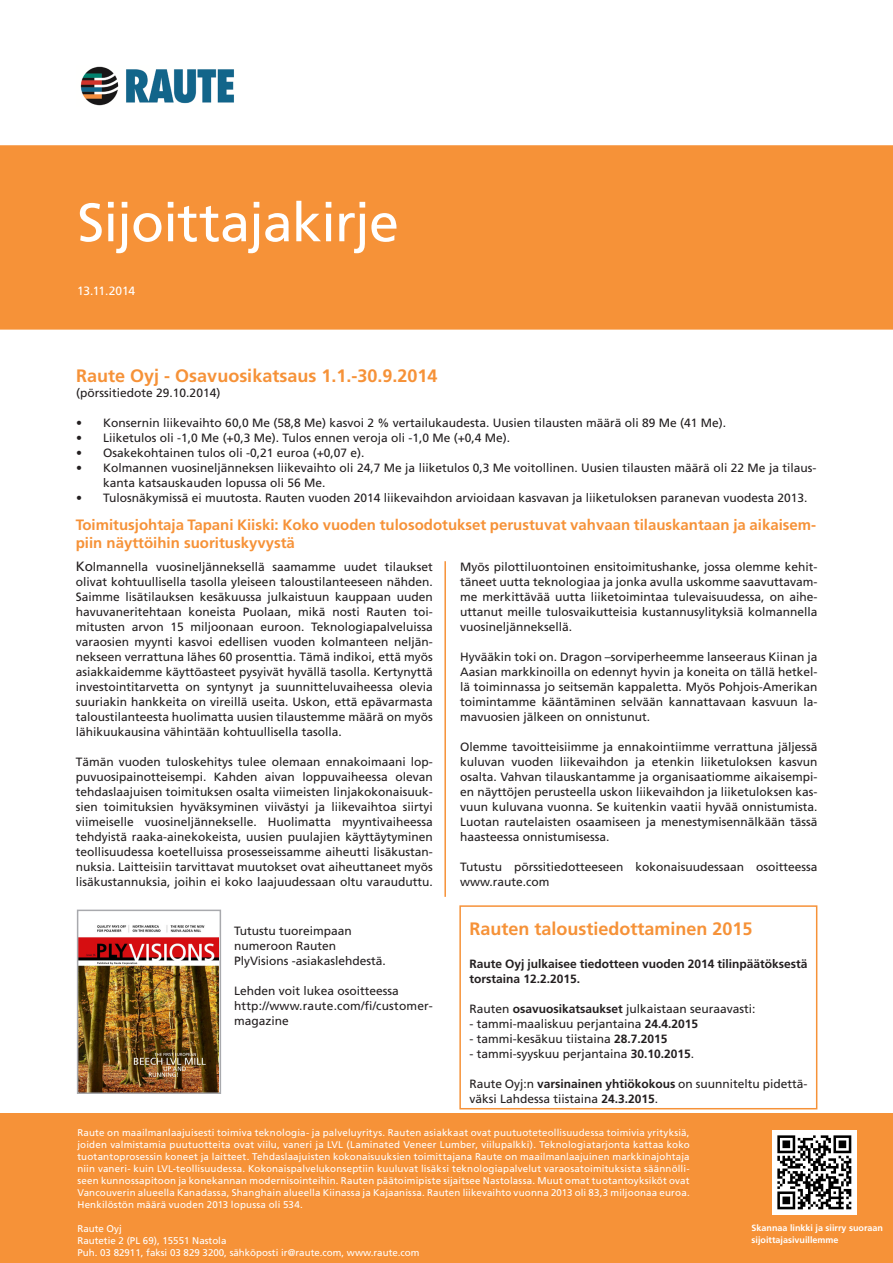
<style>
.page{position:relative;width:893px;height:1263px;background:#fff}
.page>*{position:absolute;margin:0;border:0;box-sizing:border-box;transform-origin:0 0}
.Leipis{font:54px "Frutiger";letter-spacing:-.02em;color:#fff}
.t1{font:700 18px "Frutiger";color:#f69238}
.t2{font:700 15px/18px "Frutiger";color:#f69238}
.t3{font:12px/15px "Frutiger";color:#231f20;text-align:justify}
.t4{font:700 12px/15px "Frutiger";color:#231f20}
.Leipis-2{font:12px "Frutiger";letter-spacing:-.03em;color:#fff}
.Leipis-3{font:9.75px/12px "Frutiger";color:#fff;text-align:justify}
.t5{font:700 9px/12px "Frutiger";color:#fff}
.s1{font-size:13.5px}
.s2{font-weight:700}
</style>
<div class="page">
<div style="left:0;top:145px;width:893px;height:185px;background:#f69238"></div>
<img style="left:80px;top:66px;width:154px;height:40px">
<hr style="left:444px;top:561px;width:2px;height:336px;background:#f69238">
<div style="left:459px;top:905px;width:358px;height:204px;border:2px solid #f69238"></div>
<img style="left:80px;top:925px;width:138px;height:166px">
<div style="left:77px;top:909px;width:144px;height:185px;border:2px solid #a8a9ad"></div>
<div style="left:0;top:1113px;width:893px;height:150px;background:#f69238"></div>
<img style="left:773px;top:1131px;width:83px;height:83px">
<p class="Leipis" style="left:77px;top:191px;width:323px">Sijoittajakirje</p>
<p class="Leipis-2" style="left:77px;top:284px;width:59px">13.11.2014</p>
<p class="t1" style="left:76px;top:365px;width:363px">Raute Oyj - Osavuosikatsaus 1.1.-30.9.2014</p>
<p class="t3" style="left:76px;top:386px;width:146px">(pörssitiedote 29.10.2014)</p>
<p class="t3" style="left:76px;top:416px;width:651px">• Konsernin liikevaihto 60,0 Me (58,8 Me) kasvoi 2 % vertailukaudesta. Uusien tilausten määrä oli 89 Me (41 Me).</p>
<p class="t3" style="left:76px;top:431px;width:435px">• Liiketulos oli -1,0 Me (+0,3 Me). Tulos ennen veroja oli -1,0 Me (+0,4 Me).</p>
<p class="t3" style="left:76px;top:446px;width:290px">• Osakekohtainen tulos oli -0,21 euroa (+0,07 e).</p>
<p class="t3" style="left:103px;top:461px;width:715px;text-indent:-27px">• Kolmannen vuosineljänneksen liikevaihto oli 24,7 Me ja liiketulos 0,3 Me voitollinen. Uusien tilausten määrä oli 22 Me ja tilaus&shy;kanta katsauskauden lopussa oli 56 Me.</p>
<p class="t3" style="left:76px;top:491px;width:733px">• Tulosnäkymissä ei muutosta. Rauten vuoden 2014 liikevaihdon arvioidaan kasvavan ja liiketuloksen paranevan vuodesta 2013.</p>
<p class="t2" style="left:76px;top:515px;width:742px">Toimitusjohtaja Tapani Kiiski: Koko vuoden tulosodotukset perustuvat vahvaan tilauskantaan ja aikaisem&shy;piin näyttöihin suorituskyvystä</p>
<p class="t3" style="left:76px;top:559px;width:359px"><span class="s1">Ko</span>lmannella vuosineljänneksellä saamamme uudet tilaukset olivat kohtuullisella tasolla yleiseen taloustilanteeseen nähden.<br>Saimme lisätilauksen kesäkuussa julkaistuun kauppaan uuden havuvaneritehtaan koneista Puolaan, mikä nosti Rauten toi&shy;mitusten arvon 15 miljoonaan euroon. Teknologiapalveluissa varaosien myynti kasvoi edellisen vuoden kolmanteen neljän&shy;nekseen verrattuna lähes 60 prosenttia. Tämä indikoi, että myös asiakkaidemme käyttöasteet pysyivät hyvällä tasolla. Kertynyttä investointitarvetta on syntynyt ja suunnitteluvaiheessa olevia suuriakin hankkeita on vireillä useita. Uskon, että epävarmasta taloustilanteesta huolimatta uusien tilaustemme määrä on myös lähikuukausina vähintään kohtuullisella tasolla.</p>
<p class="t3" style="left:76px;top:754px;width:359px">Tämän vuoden tuloskehitys tulee olemaan ennakoimaani lop&shy;puvuosipainotteisempi. Kahden aivan loppuvaiheessa olevan tehdaslaajuisen toimituksen osalta viimeisten linjakokonaisuuk&shy;sien toimituksien hyväksyminen viivästyi ja liikevaihtoa siirtyi viimeiselle vuosineljännekselle. Huolimatta myyntivaiheessa tehdyistä raaka-ainekokeista, uusien puulajien käyttäytyminen teollisuudessa koetelluissa prosesseissamme aiheutti lisäkustan&shy;nuksia. Laitteisiin tarvittavat muutokset ovat aiheuttaneet myös lisäkustannuksia, joihin ei koko laajuudessaan oltu varauduttu.</p>
<p class="t3" style="left:234px;top:923px;width:119px">Tutustu tuoreimpaan</p>
<p class="t3" style="left:234px;top:938px;width:104px">numeroon Rauten</p>
<p class="t3" style="left:234px;top:953px;width:153px">PlyVisions -asiakaslehdestä.</p>
<p class="t3" style="left:234px;top:983px;width:166px">Lehden voit lukea osoitteessa</p>
<p class="t3" style="left:234px;top:998px;width:200px">http://www.raute.com/fi/customer&shy;magazine</p>
<p class="t3" style="left:460px;top:559px;width:359px">Myös pilottiluontoinen ensitoimitushanke, jossa olemme kehit&shy;täneet uutta teknologiaa ja jonka avulla uskomme saavuttavam&shy;me merkittävää uutta liiketoimintaa tulevaisuudessa, on aihe&shy;uttanut meille tulosvaikutteisia kustannusylityksiä kolmannella vuosineljänneksellä.</p>
<p class="t3" style="left:460px;top:649px;width:359px">Hyvääkin toki on. Dragon –sorviperheemme lanseeraus Kiinan ja Aasian markkinoilla on edennyt hyvin ja koneita on tällä hetkel&shy;lä toiminnassa jo seitsemän kappaletta. Myös Pohjois-Amerikan toimintamme kääntäminen selvään kannattavaan kasvuun la&shy;mavuosien jälkeen on onnistunut.</p>
<p class="t3" style="left:460px;top:739px;width:359px">Olemme tavoitteisiimme ja ennakointiimme verrattuna jäljessä kuluvan vuoden liikevaihdon ja etenkin liiketuloksen kasvun osalta. Vahvan tilauskantamme ja organisaatiomme aikaisempi&shy;en näyttöjen perusteella uskon liikevaihdon ja liiketuloksen kas&shy;vuun kuluvana vuonna. Se kuitenkin vaatii hyvää onnistumista.<br>Luotan rautelaisten osaamiseen ja menestymisennälkään tässä haasteessa onnistumisessa.</p>
<p class="t3" style="left:460px;top:859px;width:359px">Tutustu pörssitiedotteeseen kokonaisuudessaan osoitteessa www.raute.com</p>
<p class="t1" style="left:469px;top:918px;width:285px">Rauten taloustiedottaminen 2015</p>
<p class="t4" style="left:469px;top:956px;width:339px">Raute Oyj julkaisee tiedotteen vuoden 2014 tilinpäätöksestä torstaina 12.2.2015.</p>
<p class="t3" style="left:469px;top:1001px;width:288px">Rauten <span class="s2">osavuosikatsaukset</span> julkaistaan seuraavasti:</p>
<p class="t3" style="left:469px;top:1016px;width:230px">- tammi-maaliskuu perjantaina <span class="s2">24.4.2015</span></p>
<p class="t3" style="left:469px;top:1031px;width:200px">- tammi-kesäkuu tiistaina <span class="s2">28.7.2015</span></p>
<p class="t3" style="left:469px;top:1046px;width:226px">- tammi-syyskuu perjantaina <span class="s2">30.10.2015</span>.</p>
<p class="t3" style="left:469px;top:1076px;width:339px">Raute Oyj:n <span class="s2">varsinainen yhtiökokous</span> on suunniteltu pidettä&shy;väksi Lahdessa tiistaina <span class="s2">24.3.2015</span>.</p>
<p class="Leipis-3" style="left:77px;top:1126px;width:614px">Raute on maailmanlaajuisesti toimiva teknologia- ja palveluyritys. Rauten asiakkaat ovat puutuoteteollisuudessa toimivia yrityksiä, joiden valmistamia puutuotteita ovat viilu, vaneri ja LVL (Laminated Veneer Lumber, viilupalkki). Teknologiatarjonta kattaa koko tuotantoprosessin koneet ja laitteet. Tehdaslaajuisten kokonaisuuksien toimittajana Raute on maailmanlaajuinen markkinajohtaja niin vaneri- kuin LVL-teollisuudessa. Kokonaispalvelukonseptiin kuuluvat lisäksi teknologiapalvelut varaosatoimituksista säännölli&shy;seen kunnossapitoon ja konekannan modernisointeihin. Rauten päätoimipiste sijaitsee Nastolassa. Muut omat tuotantoyksiköt ovat Vancouverin alueella Kanadassa, Shanghain alueella Kiinassa ja Kajaanissa. Rauten liikevaihto vuonna 2013 oli 83,3 miljoonaa euroa.<br>Henkilöstön määrä vuoden 2013 lopussa oli 534.</p>
<p class="Leipis-3" style="left:77px;top:1222px;width:46px">Raute Oyj</p>
<p class="Leipis-3" style="left:77px;top:1234px;width:151px">Rautetie 2 (PL 69), 15551 Nastola</p>
<p class="Leipis-3" style="left:77px;top:1246px;width:344px">Puh. 03 82911, faksi 03 829 3200, sähköposti ir@raute.com, www.raute.com</p>
<p class="t5" style="left:751px;top:1222px;width:133px">Skannaa linkki ja siirry suoraan sijoittajasivuillemme</p>
</div>
